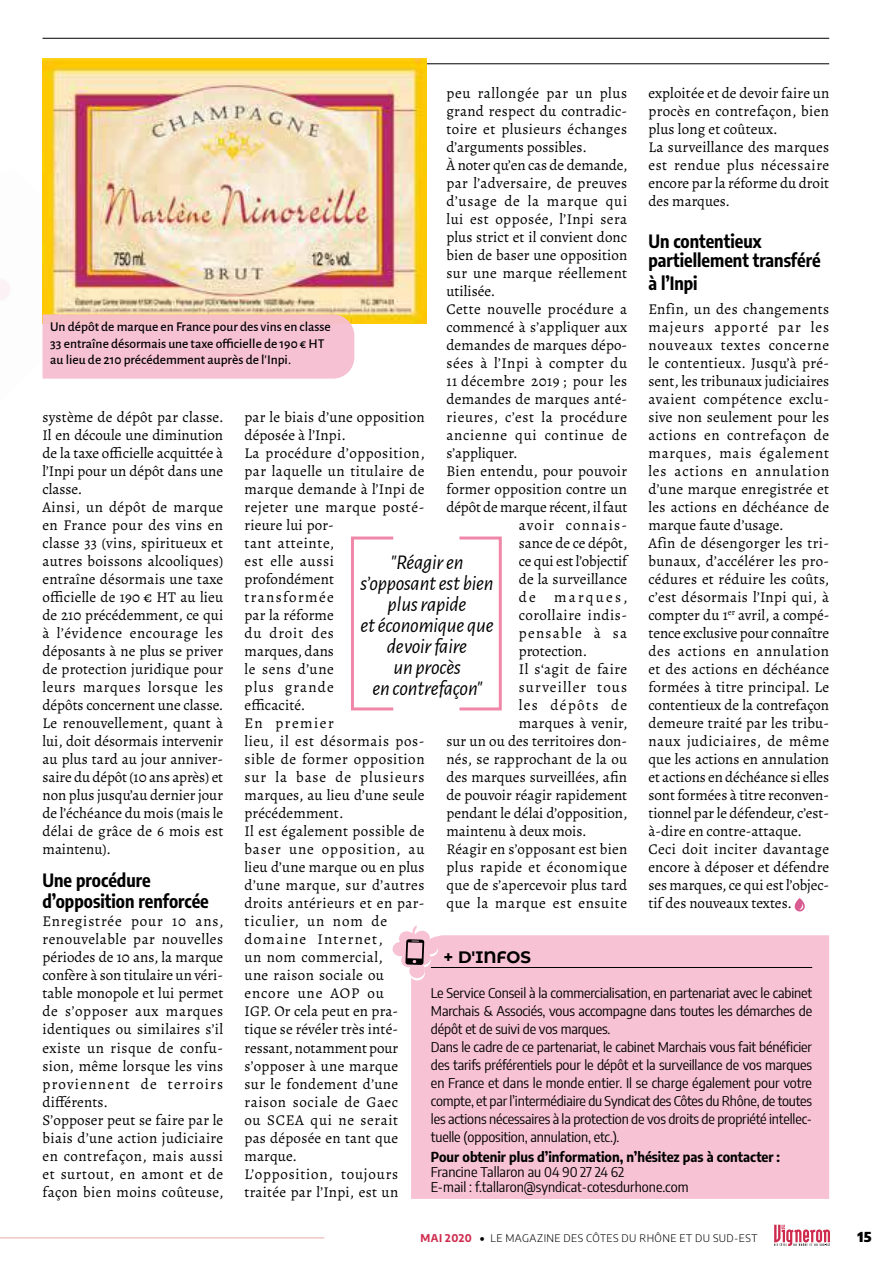
<style>
.page{position:relative;width:893px;height:1263px;background:#fff}
.page>*{position:absolute;margin:0;border:0;box-sizing:border-box;transform-origin:0 0}
.t1{font:italic 21px/21px "Alegreya Sans";letter-spacing:-.01em;color:#000;text-align:center}
.t2{font:700 18px/20.2px "Encode Sans Condensed";color:#000}
.t3{font:700 16.5px "Montserrat Alternates";color:#000}
.t4{font:15px/18px "Alegreya";letter-spacing:.015em;color:#000}
.t5{font:15px "Alegreya";letter-spacing:.035em;color:#000}
.t6{font:15px "Alegreya";letter-spacing:.04em;color:#000}
.t7{font:15px "Alegreya";letter-spacing:-.005em;color:#000}
.t8{font:15px "Alegreya";letter-spacing:.045em;color:#000}
.t9{font:15px "Alegreya";letter-spacing:-.01em;color:#000}
.t10{font:15px "Alegreya";letter-spacing:.05em;color:#000}
.t11{font:15px "Alegreya";letter-spacing:.075em;color:#000}
.t12{font:15px "Alegreya";letter-spacing:.08em;color:#000}
.t13{font:15px "Alegreya";letter-spacing:.085em;color:#000}
.t14{font:15px "Alegreya";letter-spacing:.09em;color:#000}
.t15{font:15px "Alegreya";letter-spacing:.15em;color:#000}
.t16{font:semi-condensed 13.5px/18px "Encode Sans";letter-spacing:-.01em;color:#000}
.t17{font:500 13.5px/16.5px "Alegreya Sans";color:#000}
.t18{font:700 semi-condensed 13.5px "Encode Sans";color:#000}
.t19{font:900 13.5px "Encode Sans";color:#000}
.t20{font:300 10.5px "Encode Sans";letter-spacing:.04em;color:#000}
.s1{font-weight:700;color:#ce2a4d}
.s2{font-weight:900}
</style>
<div class="page">
<img style="left:0;top:154px;width:43px;height:225px">
<svg style="left:0;top:154px;width:21px;height:20px"></svg>
<div style="left:411px;top:935px;width:418px;height:264px;background:#f7c2d3"></div>
<hr style="left:431px;top:967px;width:381px;height:1px;background:#000">
<svg style="left:795px;top:898px;width:10px;height:13px"></svg>
<svg style="left:392px;top:925px;width:46px;height:55px"></svg>
<svg style="left:351px;top:536px;width:151px;height:175px"></svg>
<hr style="left:0;top:1237px;width:324px;height:1px;background:#f0c7c5">
<svg style="left:774px;top:1225px;width:56px;height:21px"></svg>
<hr style="left:43px;top:38px;width:786px;height:1px;background:#000">
<hr style="left:43px;top:63px;width:786px;height:1px;background:#000">
<img style="left:43px;top:58px;width:384px;height:265px">
<svg style="left:43px;top:314px;width:311px;height:65px;background:#f6c1cf"></svg>
<p class="t4" style="left:648px;top:84px;width:182px">exploitée et de devoir faire un procès en contrefaçon, bien plus long et coûteux.<br>La surveillance des marques est rendue plus nécessaire encore par la réforme du droit des marques.</p>
<p class="t2" style="left:648px;top:231px;width:174px;line-height:18.8px">Un contentieux partiellement transféré</p>
<p class="t2" style="left:648px;top:272px;width:51px">à l’Inpi</p>
<p class="t4" style="left:648px;top:300px;width:183px">Enfin, un des changements majeurs apporté par les nouveaux textes concerne le contentieux. Jusqu’à pré&shy;sent, les tribunaux judiciaires avaient compétence exclu&shy;sive non seulement pour les actions en contrefaçon de marques, mais également les actions en annulation d’une marque enregistrée et les actions en déchéance de marque faute d’usage.<br>Afin de désengorger les tri&shy;bunaux, d’accélérer les pro&shy;cédures et réduire les coûts, c’est désormais l’Inpi qui, à compter du 1<sup>er</sup> avril, a compé&shy;tence exclusive pour connaître des actions en annulation et des actions en déchéance formées à titre principal. Le contentieux de la contrefaçon demeure traité par les tribu&shy;naux judiciaires, de même que les actions en annulation et actions en déchéance si elles sont formées à titre reconven&shy;tionnel par le défendeur, c’est&shy;à-dire en contre-attaque.<br>Ceci doit inciter davantage encore à déposer et défendre ses marques, ce qui est l’objec&shy;tif des nouveaux textes.</p>
<p class="t6" style="left:446px;top:84px;width:182px">peu rallongée par un plus</p>
<p class="t4" style="left:446px;top:102px;width:182px">grand respect du contradic-</p>
<p class="t4" style="left:446px;top:120px;width:182px">toire et plusieurs échanges</p>
<p class="t4" style="left:446px;top:138px;width:142px">d’arguments possibles.</p>
<p class="t7" style="left:446px;top:156px;width:183px">À noter qu’en cas de demande,</p>
<p class="t4" style="left:446px;top:174px;width:182px">par l’adversaire, de preuves</p>
<p class="t8" style="left:446px;top:192px;width:182px">d’usage de la marque qui</p>
<p class="t5" style="left:446px;top:210px;width:182px">lui est opposée, l’Inpi sera</p>
<p class="t4" style="left:446px;top:228px;width:182px">plus strict et il convient donc</p>
<p class="t4" style="left:446px;top:246px;width:182px">bien de baser une opposition</p>
<p class="t4" style="left:446px;top:264px;width:182px">sur une marque réellement</p>
<p class="t4" style="left:446px;top:282px;width:50px">utilisée.</p>
<p class="t4" style="left:446px;top:300px;width:182px">Cette nouvelle procédure a</p>
<p class="t4" style="left:446px;top:318px;width:182px">commencé à s’appliquer aux</p>
<p class="t4" style="left:446px;top:336px;width:182px">demandes de marques dépo-</p>
<p class="t5" style="left:446px;top:354px;width:182px">sées à l’Inpi à compter du</p>
<p class="t5" style="left:446px;top:372px;width:182px">11 décembre 2019 ; pour les</p>
<p class="t4" style="left:446px;top:390px;width:182px">demandes de marques anté-</p>
<p class="t6" style="left:446px;top:408px;width:182px">rieures, c’est la procédure</p>
<p class="t10" style="left:446px;top:426px;width:182px">ancienne qui continue de</p>
<p class="t4" style="left:446px;top:444px;width:73px">s’appliquer.</p>
<p class="t4" style="left:446px;top:462px;width:182px">Bien entendu, pour pouvoir</p>
<p class="t4" style="left:446px;top:480px;width:182px">former opposition contre un</p>
<p class="t9" style="left:446px;top:498px;width:182px">dépôt de marque récent, il faut</p>
<p class="t12" style="left:519px;top:516px;width:110px">avoir connais-</p>
<p class="t4" style="left:519px;top:534px;width:110px">sance de ce dépôt,</p>
<p class="t7" style="left:519px;top:552px;width:110px">ce qui est l’objectif</p>
<p class="t4" style="left:519px;top:570px;width:110px">de la surveillance</p>
<p class="t15" style="left:519px;top:588px;width:110px">de marques,</p>
<p class="t5" style="left:519px;top:606px;width:110px">corollaire indis-</p>
<p class="t13" style="left:519px;top:624px;width:110px">pensable à sa</p>
<p class="t4" style="left:519px;top:642px;width:70px">protection.</p>
<p class="t4" style="left:519px;top:660px;width:110px">Il s‘agit de faire</p>
<p class="t11" style="left:519px;top:678px;width:110px">surveiller tous</p>
<p class="t14" style="left:519px;top:696px;width:110px">les dépôts de</p>
<p class="t4" style="left:519px;top:714px;width:110px">marques à venir,</p>
<p class="t4" style="left:446px;top:732px;width:182px">sur un ou des territoires don-</p>
<p class="t4" style="left:446px;top:750px;width:182px">nés, se rapprochant de la ou</p>
<p class="t4" style="left:446px;top:768px;width:182px">des marques surveillées, afin</p>
<p class="t4" style="left:446px;top:786px;width:182px">de pouvoir réagir rapidement</p>
<p class="t4" style="left:446px;top:804px;width:183px">pendant le délai d’opposition,</p>
<p class="t4" style="left:446px;top:822px;width:142px">maintenu à deux mois.</p>
<p class="t4" style="left:446px;top:840px;width:182px">Réagir en s’opposant est bien</p>
<p class="t5" style="left:446px;top:858px;width:182px">plus rapide et économique</p>
<p class="t4" style="left:446px;top:876px;width:182px">que de s’apercevoir plus tard</p>
<p class="t8" style="left:446px;top:894px;width:182px">que la marque est ensuite</p>
<p class="t3" style="left:444px;top:945px;width:89px">+ D'INFOS</p>
<p class="t16" style="left:431px;top:984px;width:383px">Le Service Conseil à la commercialisation, en partenariat avec le cabinet Marchais &amp; Associés, vous accompagne dans toutes les démarches de dépôt et de suivi de vos marques.<br>Dans le cadre de ce partenariat, le cabinet Marchais vous fait bénéficier des tarifs préférentiels pour le dépôt et la surveillance de vos marques en France et dans le monde entier. Il se charge également pour votre compte, et par l’intermédiaire du Syndicat des Côtes du Rhône, de toutes les actions nécessaires à la protection de vos droits de propriété intellec&shy;tuelle (opposition, annulation, etc.).</p>
<p class="t18" style="left:431px;top:1146px;width:350px">Pour obtenir plus d’information, n’hésitez pas à contacter :</p>
<p class="t16" style="left:431px;top:1163px;width:259px;line-height:15px">Francine Tallaron au 04 90 27 24 62<br>E-mail : f.tallaron@syndicat-cotesdurhone.com</p>
<p class="t17" style="left:50px;top:318px;width:282px">Un dépôt de marque en France pour des vins en classe<br>33 entraîne désormais une taxe officielle de 190 € HT au lieu de 210 précédemment auprès de l'Inpi.</p>
<p class="t4" style="left:43px;top:408px;width:183px">système de dépôt par classe.<br>Il en découle une diminution de la taxe officielle acquittée à l’Inpi pour un dépôt dans une classe.<br>Ainsi, un dépôt de marque en France pour des vins en classe 33 (vins, spiritueux et autres boissons alcooliques) entraîne désormais une taxe officielle de 190 € HT au lieu de 210 précédemment, ce qui à l’évidence encourage les déposants à ne plus se priver de protection juridique pour leurs marques lorsque les dépôts concernent une classe.<br>Le renouvellement, quant à lui, doit désormais intervenir au plus tard au jour anniver&shy;saire du dépôt (10 ans après) et non plus jusqu’au dernier jour de l’échéance du mois (mais le délai de grâce de 6 mois est maintenu).</p>
<p class="t2" style="left:43px;top:869px;width:168px">Une procédure d’opposition renforcée</p>
<p class="t4" style="left:43px;top:912px;width:183px">Enregistrée pour 10 ans, renouvelable par nouvelles périodes de 10 ans, la marque confère à son titulaire un véri&shy;table monopole et lui permet de s’opposer aux marques identiques ou similaires s’il existe un risque de confu&shy;sion, même lorsque les vins proviennent de terroirs différents.<br>S’opposer peut se faire par le biais d’une action judiciaire en contrefaçon, mais aussi et surtout, en amont et de façon bien moins coûteuse,</p>
<p class="t4" style="left:244px;top:408px;width:182px">par le biais d’une opposition déposée à l’Inpi.<br>La procédure d’opposition, par laquelle un titulaire de marque demande à l’Inpi de rejeter une marque posté&shy;rieure lui por-<br>tant atteinte,<br>est elle aussi profondément transformée<br>par la réforme<br>du droit des<br>marques, dans<br>le sens d’une<br>plus grande<br>efficacité.<br>En premier<br>lieu, il est désormais pos&shy;sible de former opposition sur la base de plusieurs marques, au lieu d’une seule précédemment.<br>Il est également possible de baser une opposition, au lieu d’une marque ou en plus d’une marque, sur d’autres droits antérieurs et en par&shy;ticulier, un nom de domaine Internet,<br>un nom commercial,<br>une raison sociale ou encore une AOP ou<br>IGP. Or cela peut en pra&shy;tique se révéler très inté&shy;ressant, notamment pour s’opposer à une marque<br>sur le fondement d’une raison sociale de Gaec<br>ou SCEA qui ne serait<br>pas déposée en tant que marque.<br>L’opposition, toujours traitée par l’Inpi, est un</p>
<h1 class="t1" style="left:360px;top:551px;width:135px">"Réagir en s’opposant est bien plus rapide<br>et économique que devoir faire<br>un procès<br>en contrefaçon"</h1>
<p class="t20" style="left:421px;top:1231px;width:339px"><span class="s1">MAI 2020</span> <span class="s2">•</span> LE MAGAZINE DES CÔTES DU RHÔNE ET DU SUD-EST</p>
<p class="t19" style="left:858px;top:1226px;width:16px">15</p>
</div>
